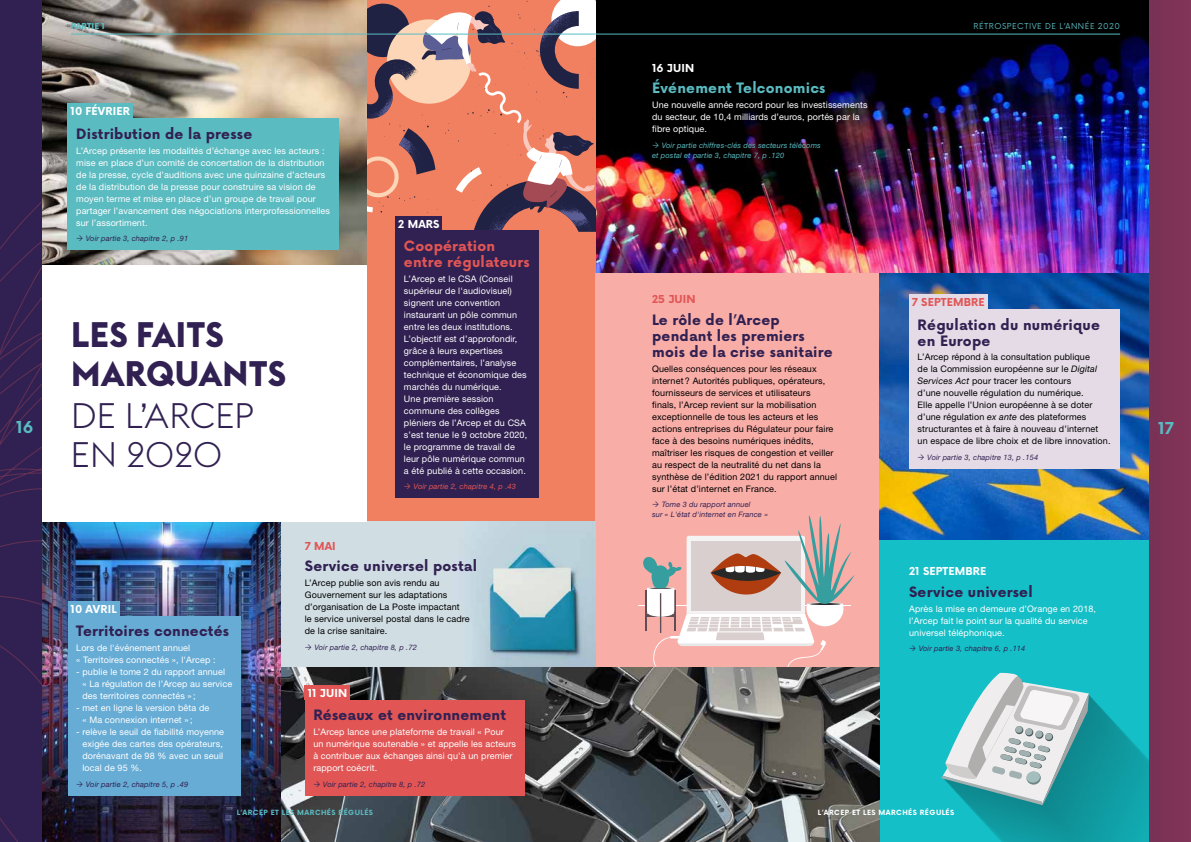
<style>
.page{position:relative;width:1191px;height:842px;background:#7c3356}
.page>*{position:absolute;margin:0;border:0;box-sizing:border-box;transform-origin:0 0}
.t1{font:700 35px/39px "Euclid Flex";color:#312152}
.t2{font:100 35px/39px "Euclid Flex";color:#312152}
.t3{font:700 16px "Now Alt";color:#5abbc1}
.t4{font:700 14px/16px "Now Alt";letter-spacing:.015em;color:#312152}
.t5{font:700 14px/16px "Now Alt";letter-spacing:.015em;color:#e15555}
.t6{font:700 14px "Now Alt";letter-spacing:.015em;color:#5abbc1}
.t7{font:700 10.7px "Now Alt";letter-spacing:.01em;color:#fff}
.t8{font:700 10.7px "Now Alt";letter-spacing:.01em;color:#e15555}
.t9{font:9px/12px "Helvetica Neue LT Std";letter-spacing:.015em;color:#fff}
.t10{font:9px/12px "Helvetica Neue LT Std";letter-spacing:.015em;color:#000}
.t11{font:8px "Now Alt";letter-spacing:.065em;color:#5abbc1}
.t12{font:900 8px "Now Alt";letter-spacing:.015em;color:#5abbc1}
.t13{font:italic 7.5px/10px "Helvetica Neue LT Std";letter-spacing:.015em;color:#312152}
.t14{font:italic 7.5px/10px "Helvetica Neue LT Std";letter-spacing:.015em;color:#5abbc1}
.t15{font:italic 7.5px "Helvetica Neue LT Std";letter-spacing:.015em;color:#e15555}
.t16{font:700 7px "Now Alt";letter-spacing:.065em;color:#5abbc1}
.t17{font:700 7px "Now Alt";letter-spacing:.06em;color:#fff}
.s1{font-style:italic}
</style>
<div class="page">
<div style="left:0;top:0;width:43px;height:842px;background:#312152"></div>
<img style="left:595px;top:0;width:553px;height:273px">
<img style="left:42px;top:0;width:325px;height:265px">
<div style="left:367px;top:0;width:228px;height:521px;background:#f0805f"></div>
<svg style="left:367px;top:0;width:228px;height:232px"></svg>
<div style="left:595px;top:273px;width:284px;height:395px;background:#f9ada7"></div>
<hr style="left:638px;top:605px;width:213px;height:1px;background:#fff">
<svg style="left:642px;top:515px;width:212px;height:153px"></svg>
<img style="left:43px;top:521px;width:239px;height:321px">
<img style="left:282px;top:521px;width:313px;height:147px">
<div style="left:43px;top:265px;width:324px;height:256px;background:#fff"></div>
<img style="left:879px;top:273px;width:269px;height:267px">
<div style="left:879px;top:540px;width:269px;height:302px;background:#14bfc7"></div>
<svg style="left:941px;top:673px;width:207px;height:169px"></svg>
<img style="left:282px;top:668px;width:597px;height:174px">
<div style="left:305px;top:700px;width:219px;height:95px;background:#e15555"></div>
<div style="left:68px;top:118px;width:271px;height:132px;background:#5abbc1"></div>
<div style="left:395px;top:230px;width:144px;height:268px;background:#312152"></div>
<div style="left:305px;top:685px;width:45px;height:15px;background:#e15555"></div>
<div style="left:68px;top:616px;width:173px;height:179px;background:#67acd5"></div>
<div style="left:68px;top:601px;width:51px;height:15px;background:#67acd5"></div>
<div style="left:68px;top:103px;width:65px;height:15px;background:#5abbc1"></div>
<div style="left:395px;top:216px;width:47px;height:14px;background:#312152"></div>
<div style="left:909px;top:309px;width:211px;height:160px;background:#e4dbe6"></div>
<div style="left:909px;top:294px;width:78px;height:15px;background:#e4dbe6"></div>
<hr style="left:71px;top:34px;width:524px;height:1px;background:#5abbc1">
<hr style="left:595px;top:34px;width:525px;height:1px;background:#5abbc1">
<svg style="left:305px;top:644px;width:6px;height:6px"></svg>
<svg style="left:653px;top:142px;width:5px;height:6px"></svg>
<p class="t12" style="left:71px;top:20px;width:35px">PARTIE 1</p>
<p class="t11" style="left:973px;top:20px;width:148px">RÉTROSPECTIVE DE L’ANNÉE 2020</p>
<p class="t7" style="left:652px;top:60px;width:44px">16 JUIN</p>
<h3 class="t6" style="left:652px;top:78px;width:175px">Événement Telconomics</h3>
<p class="t9" style="left:652px;top:99px;width:217px">Une nouvelle année record pour les investissements du secteur, de 10,4 milliards d’euros, portés par la fibre optique.</p>
<p class="t14" style="left:652px;top:140px;width:170px;text-indent:10px">Voir partie chiffres-clés des secteurs télécoms et postal et partie 3, chapitre 7, p .120</p>
<p class="t7" style="left:71px;top:103px;width:61px">10 FÉVRIER</p>
<h3 class="t4" style="left:76px;top:125px;width:177px">Distribution de la presse</h3>
<p class="t9" style="left:76px;top:144px;width:255px">L’Arcep présente les modalités d’échange avec les acteurs : mise en place d’un comité de concertation de la distribution de la presse, cycle d’auditions avec une quinzaine d’acteurs de la distribution de la presse pour construire sa vision de moyen terme et mise en place d’un groupe de travail pour partager l’avancement des négociations interprofessionnelles sur l’assortiment.</p>
<p class="t13" style="left:86px;top:233px;width:104px">Voir partie 3, chapitre 2, p .91</p>
<p class="t7" style="left:398px;top:216px;width:43px">2 MARS</p>
<h3 class="t5" style="left:404px;top:237px;width:127px">Coopération entre régulateurs</h3>
<p class="t9" style="left:404px;top:272px;width:125px">L’Arcep et le CSA (Conseil supérieur de l'audiovisuel) signent une convention instaurant un pôle commun entre les deux institutions.<br>L’objectif est d’approfondir, grâce à leurs expertises complémentaires, l’analyse technique et économique des marchés du numérique.<br>Une première session commune des collèges pléniers de l’Arcep et du CSA s’est tenue le 9 octobre 2020, le programme de travail de leur pôle numérique commun a été publié à cette occasion.</p>
<p class="t15" style="left:413px;top:482px;width:104px">Voir partie 2, chapitre 4, p .43</p>
<p class="t8" style="left:652px;top:292px;width:45px">25 JUIN</p>
<p class="t8" style="left:912px;top:294px;width:74px">7 SEPTEMBRE</p>
<h3 class="t4" style="left:652px;top:311px;width:182px">Le rôle de l’Arcep pendant les premiers mois de la crise sanitaire</h3>
<p class="t10" style="left:652px;top:362px;width:186px">Quelles conséquences pour les réseaux internet ? Autorités publiques, opérateurs, fournisseurs de services et utilisateurs finals, l’Arcep revient sur la mobilisation exceptionnelle de tous les acteurs et les actions entreprises du Régulateur pour faire face à des besoins numériques inédits, maîtriser les risques de congestion et veiller au respect de la neutralité du net dans la synthèse de l’édition 2021 du rapport annuel sur l’état d’internet en France.</p>
<p class="t13" style="left:652px;top:500px;width:117px;text-indent:10px">Tome 3 du rapport annuel<br>sur « L'état d'internet en France »</p>
<h3 class="t4" style="left:917px;top:316px;width:184px">Régulation du numérique en Europe</h3>
<p class="t10" style="left:917px;top:351px;width:194px">L’Arcep répond à la consultation publique<br>de la Commission européenne sur le <span class="s1">Digital Services Act</span> pour tracer les contours<br>d’une nouvelle régulation du numérique.<br>Elle appelle l’Union européenne à se doter d’une régulation <span class="s1">ex ante</span> des plateformes structurantes et à faire à nouveau d’internet un espace de libre choix et de libre innovation.</p>
<p class="t13" style="left:927px;top:452px;width:112px">Voir partie 3, chapitre 13, p .154</p>
<h1 class="t1" style="left:71px;top:315px;width:217px">LES FAITS<br>MARQUANTS</h1>
<h1 class="t2" style="left:71px;top:397px;width:185px">DE L’ARCEP<br>EN 2020</h1>
<h2 class="t3" style="left:16px;top:415px;width:19px">16</h2>
<h2 class="t3" style="left:1158px;top:416px;width:17px">17</h2>
<p class="t7" style="left:71px;top:601px;width:48px">10 AVRIL</p>
<h3 class="t4" style="left:76px;top:623px;width:154px">Territoires connectés</h3>
<p class="t9" style="left:76px;top:642px;width:141px">Lors de l'événement annuel<br>« Territoires connectés », l'Arcep :</p>
<p class="t9" style="left:82px;top:666px;width:151px;text-indent:-6px">- publie le tome 2 du rapport annuel<br>« La régulation de l’Arcep au service des territoires connectés » ;</p>
<p class="t9" style="left:82px;top:702px;width:128px;text-indent:-6px">- met en ligne la version bêta de « Ma connexion internet » ;</p>
<p class="t9" style="left:82px;top:726px;width:143px;text-indent:-6px">- relève le seuil de fiabilité moyenne exigée des cartes des opérateurs, dorénavant de 98 % avec un seuil local de 95 %.</p>
<p class="t13" style="left:86px;top:779px;width:104px">Voir partie 2, chapitre 5, p .49</p>
<p class="t8" style="left:305px;top:538px;width:32px">7 MAI</p>
<h3 class="t4" style="left:305px;top:558px;width:174px">Service universel postal</h3>
<p class="t10" style="left:305px;top:577px;width:166px">L’Arcep publie son avis rendu au Gouvernement sur les adaptations d’organisation de La Poste impactant<br>le service universel postal dans le cadre de la crise sanitaire.</p>
<p class="t13" style="left:314px;top:642px;width:104px">Voir partie 2, chapitre 8, p .72</p>
<p class="t7" style="left:308px;top:685px;width:41px">11 JUIN</p>
<h3 class="t4" style="left:313px;top:707px;width:194px">Réseaux et environnement</h3>
<p class="t9" style="left:313px;top:726px;width:204px">L’Arcep lance une plateforme de travail « Pour un numérique soutenable » et appelle les acteurs à contribuer aux échanges ainsi qu'à un premier rapport coécrit.</p>
<p class="t13" style="left:323px;top:779px;width:104px">Voir partie 2, chapitre 8, p .72</p>
<p class="t16" style="left:237px;top:807px;width:138px">L’ARCEP ET LES MARCHÉS RÉGULÉS</p>
<p class="t7" style="left:909px;top:564px;width:79px">21 SEPTEMBRE</p>
<h3 class="t4" style="left:909px;top:583px;width:125px">Service universel</h3>
<p class="t9" style="left:909px;top:602px;width:188px">Après la mise en demeure d’Orange en 2018, l’Arcep fait le point sur la qualité du service universel téléphonique.</p>
<p class="t13" style="left:918px;top:644px;width:108px">Voir partie 3, chapitre 6, p .114</p>
<p class="t17" style="left:818px;top:807px;width:138px">L’ARCEP ET LES MARCHÉS RÉGULÉS</p>
</div>
